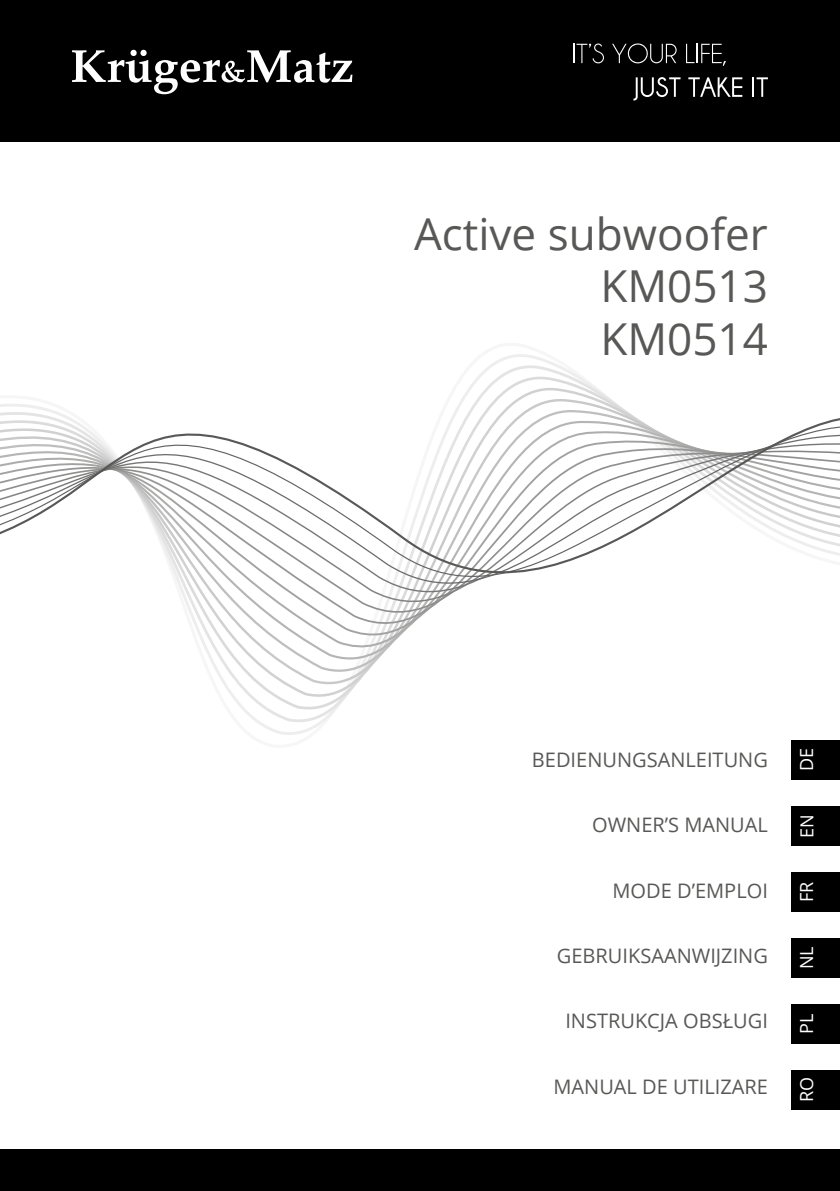
<style>
.page{position:relative;width:840px;height:1191px;background:#fff}
.page>*{position:absolute;margin:0;border:0;box-sizing:border-box;transform-origin:0 0}
.t1{font:44px/52.8px "Open Sans";color:#585857;text-align:justify}
.t2{font:20px "Open Sans";color:#585857}
.t3{font:18px "Open Sans";color:#fff}
</style>
<div class="page">
<div style="left:0;top:0;width:839px;height:142px;background:#000"></div>
<div style="left:0;top:1149px;width:839px;height:42px;background:#000"></div>
<svg style="left:0;top:354px;width:839px;height:313px"></svg>
<svg style="left:72px;top:50px;width:280px;height:44px"></svg>
<svg style="left:573px;top:44px;width:30px;height:19px"></svg>
<svg style="left:612px;top:43px;width:64px;height:20px"></svg>
<svg style="left:686px;top:44px;width:39px;height:22px"></svg>
<svg style="left:633px;top:77px;width:47px;height:24px"></svg>
<svg style="left:688px;top:77px;width:54px;height:20px"></svg>
<hr style="left:752px;top:77px;width:2px;height:20px;background:#fff">
<svg style="left:756px;top:77px;width:11px;height:20px"></svg>
<div style="left:790px;top:1069px;width:49px;height:40px;background:#000"></div>
<div style="left:790px;top:1004px;width:49px;height:39px;background:#000"></div>
<div style="left:790px;top:938px;width:49px;height:39px;background:#000"></div>
<div style="left:790px;top:872px;width:49px;height:39px;background:#000"></div>
<div style="left:790px;top:806px;width:49px;height:39px;background:#000"></div>
<div style="left:790px;top:740px;width:49px;height:40px;background:#000"></div>
<h1 class="t1" style="left:600px;top:206px;width:169px;text-indent:-186px">Active subwoofer KM0513<br>KM0514</h1>
<p class="t2" style="left:531px;top:746px;width:237px">BEDIENUNGSANLEITUNG</p>
<p class="t3" style="left:794px;top:771px;width:25px;rotate:-90deg">DE</p>
<p class="t2" style="left:591px;top:811px;width:177px">OWNER’S MANUAL</p>
<p class="t3" style="left:794px;top:837px;width:25px;rotate:-90deg">EN</p>
<p class="t2" style="left:612px;top:876px;width:157px">MODE D’EMPLOI</p>
<p class="t3" style="left:793px;top:902px;width:22px;rotate:-90deg">FR</p>
<p class="t2" style="left:556px;top:942px;width:212px">GEBRUIKSAANWIJZING</p>
<p class="t3" style="left:794px;top:969px;width:24px;rotate:-90deg">NL</p>
<p class="t2" style="left:565px;top:1007px;width:204px">INSTRUKCJA OBSŁUGI</p>
<p class="t3" style="left:793px;top:1033px;width:22px;rotate:-90deg">PL</p>
<p class="t2" style="left:553px;top:1072px;width:216px">MANUAL DE UTILIZARE</p>
<p class="t3" style="left:794px;top:1102px;width:27px;rotate:-90deg">RO</p>
</div>
